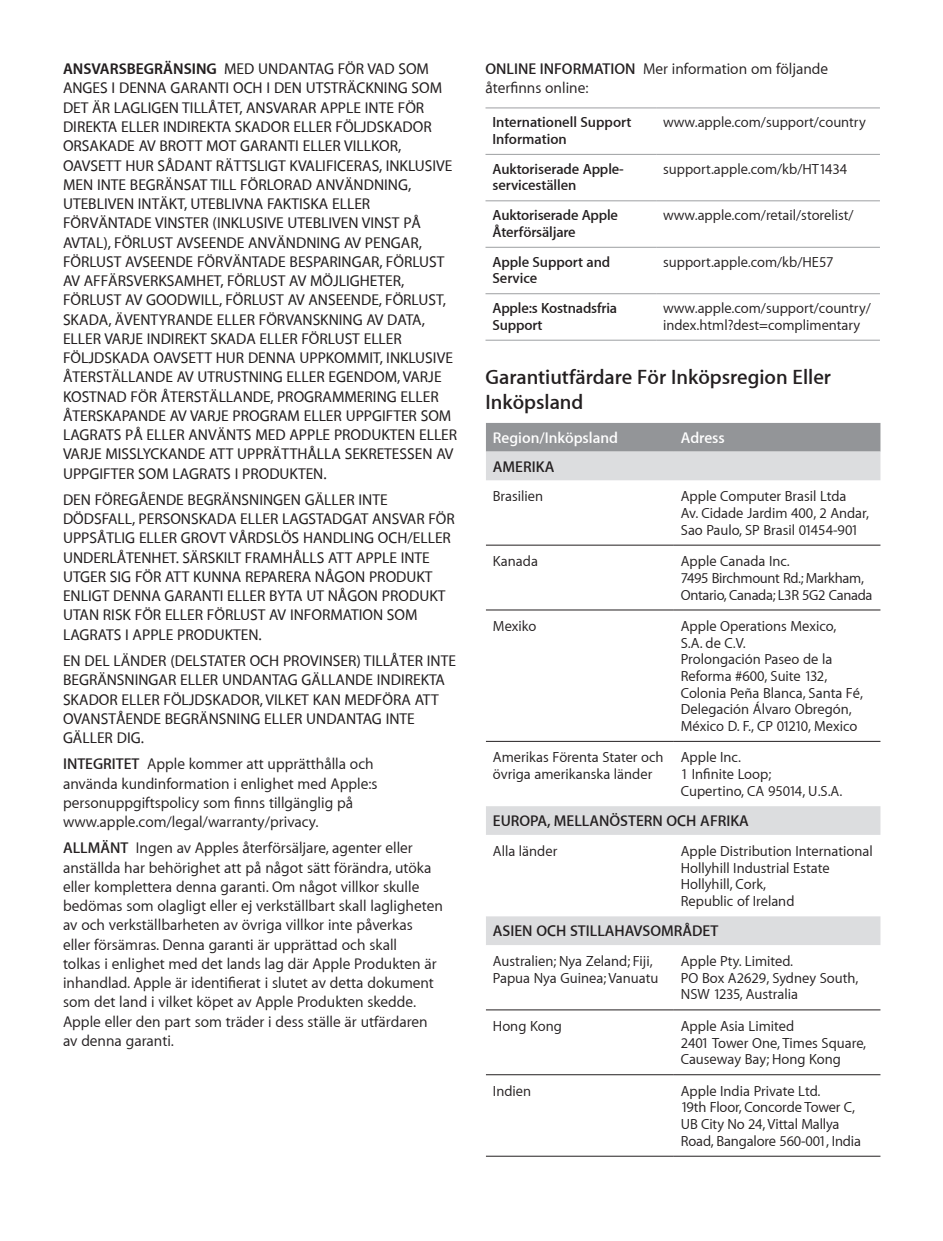
<style>
.page{position:relative;width:943px;height:1241px;background:#fff}
.page>*{position:absolute;margin:0;border:0;box-sizing:border-box;transform-origin:0 0}
.t1{font:600 21px/24.5px "Myriad Set";color:#231f20}
.t2{font:500 15.75px/19.2px "Myriad Set";color:#231f20}
.t3{font:15.75px/19.2px "Myriad Set Text";color:#231f20}
.t4{font:600 15.75px "Myriad Set";color:#231f20}
.t5{font:600 15.75px "Myriad Set";color:#fff}
.t6{font:14.7px/16.8px "Myriad Set Text";color:#231f20}
.t7{font:600 14.7px/16.8px "Myriad Set";letter-spacing:-.005em;color:#231f20}
.t8{font:14.7px/16.8px "Myriad Set Text";letter-spacing:-.02em;color:#231f20}
.s1{font-weight:700}
.s2{font-family:"Myriad Set";font-weight:600}
</style>
<div class="page">
<hr style="left:485px;top:200px;width:171px;height:1px;background:#9d9fa2">
<hr style="left:656px;top:200px;width:224px;height:1px;background:#9d9fa2">
<hr style="left:485px;top:247px;width:171px;height:1px;background:#9d9fa2">
<hr style="left:656px;top:247px;width:224px;height:1px;background:#9d9fa2">
<hr style="left:485px;top:154px;width:171px;height:1px;background:#9d9fa2">
<hr style="left:656px;top:154px;width:224px;height:1px;background:#9d9fa2">
<hr style="left:485px;top:293px;width:171px;height:1px;background:#9d9fa2">
<hr style="left:656px;top:293px;width:224px;height:1px;background:#9d9fa2">
<hr style="left:485px;top:339px;width:171px;height:2px;background:#9d9fa2">
<hr style="left:656px;top:339px;width:224px;height:2px;background:#9d9fa2">
<hr style="left:485px;top:107px;width:171px;height:1px;background:#9d9fa2">
<hr style="left:656px;top:107px;width:224px;height:1px;background:#9d9fa2">
<div style="left:486px;top:423px;width:394px;height:28px;background:#939598"></div>
<svg style="left:486px;top:451px;width:394px;height:493px"></svg>
<hr style="left:486px;top:1009px;width:188px;height:1px;background:#231f20">
<hr style="left:674px;top:1009px;width:88px;height:1px;background:#231f20">
<hr style="left:762px;top:1009px;width:118px;height:1px;background:#231f20">
<hr style="left:486px;top:1073px;width:188px;height:2px;background:#231f20">
<hr style="left:674px;top:1073px;width:88px;height:2px;background:#231f20">
<hr style="left:762px;top:1073px;width:118px;height:2px;background:#231f20">
<hr style="left:486px;top:1155px;width:188px;height:1px;background:#231f20">
<hr style="left:674px;top:1155px;width:88px;height:1px;background:#231f20">
<hr style="left:762px;top:1155px;width:118px;height:1px;background:#231f20">
<hr style="left:486px;top:740px;width:188px;height:1px;background:#231f20">
<hr style="left:674px;top:740px;width:88px;height:1px;background:#231f20">
<hr style="left:762px;top:740px;width:118px;height:1px;background:#231f20">
<hr style="left:486px;top:609px;width:188px;height:1px;background:#231f20">
<hr style="left:674px;top:609px;width:88px;height:1px;background:#231f20">
<hr style="left:762px;top:609px;width:118px;height:1px;background:#231f20">
<hr style="left:486px;top:544px;width:188px;height:1px;background:#231f20">
<hr style="left:674px;top:544px;width:88px;height:1px;background:#231f20">
<hr style="left:762px;top:544px;width:118px;height:1px;background:#231f20">
<p class="t2" style="left:63px;top:59px;width:396px"><span class="s1">ANSVARSBEGRÄNSING</span> MED UNDANTAG FÖR VAD SOM ANGES I DENNA GARANTI OCH I DEN UTSTRÄCKNING SOM DET ÄR LAGLIGEN TILLÅTET, ANSVARAR APPLE INTE FÖR DIREKTA ELLER INDIREKTA SKADOR ELLER FÖLJDSKADOR ORSAKADE AV BROTT MOT GARANTI ELLER VILLKOR, OAVSETT HUR SÅDANT RÄTTSLIGT KVALIFICERAS, INKLUSIVE MEN INTE BEGRÄNSAT TILL FÖRLORAD ANVÄNDNING, UTEBLIVEN INTÄKT, UTEBLIVNA FAKTISKA ELLER FÖRVÄNTADE VINSTER (INKLUSIVE UTEBLIVEN VINST PÅ AVTAL), FÖRLUST AVSEENDE ANVÄNDNING AV PENGAR, FÖRLUST AVSEENDE FÖRVÄNTADE BESPARINGAR, FÖRLUST AV AFFÄRSVERKSAMHET, FÖRLUST AV MÖJLIGHETER, FÖRLUST AV GOODWILL, FÖRLUST AV ANSEENDE, FÖRLUST, SKADA, ÄVENTYRANDE ELLER FÖRVANSKNING AV DATA, ELLER VARJE INDIREKT SKADA ELLER FÖRLUST ELLER FÖLJDSKADA OAVSETT HUR DENNA UPPKOMMIT, INKLUSIVE ÅTERSTÄLLANDE AV UTRUSTNING ELLER EGENDOM, VARJE KOSTNAD FÖR ÅTERSTÄLLANDE, PROGRAMMERING ELLER ÅTERSKAPANDE AV VARJE PROGRAM ELLER UPPGIFTER SOM LAGRATS PÅ ELLER ANVÄNTS MED APPLE PRODUKTEN ELLER VARJE MISSLYCKANDE ATT UPPRÄTTHÅLLA SEKRETESSEN AV UPPGIFTER SOM LAGRATS I PRODUKTEN.</p>
<p class="t2" style="left:63px;top:489px;width:393px">DEN FÖREGÅENDE BEGRÄNSNINGEN GÄLLER INTE DÖDSFALL, PERSONSKADA ELLER LAGSTADGAT ANSVAR FÖR UPPSÅTLIG ELLER GROVT VÅRDSLÖS HANDLING OCH/ELLER UNDERLÅTENHET. SÄRSKILT FRAMHÅLLS ATT APPLE INTE UTGER SIG FÖR ATT KUNNA REPARERA NÅGON PRODUKT ENLIGT DENNA GARANTI ELLER BYTA UT NÅGON PRODUKT UTAN RISK FÖR ELLER FÖRLUST AV INFORMATION SOM LAGRATS I APPLE PRODUKTEN.</p>
<p class="t2" style="left:63px;top:650px;width:394px">EN DEL LÄNDER (DELSTATER OCH PROVINSER) TILLÅTER INTE BEGRÄNSNINGAR ELLER UNDANTAG GÄLLANDE INDIREKTA SKADOR ELLER FÖLJDSKADOR, VILKET KAN MEDFÖRA ATT OVANSTÅENDE BEGRÄNSNING ELLER UNDANTAG INTE GÄLLER DIG.</p>
<p class="t3" style="left:63px;top:754px;width:316px"><span class="s2">INTEGRITET</span> Apple kommer att upprätthålla och använda kundinformation i enlighet med Apple:s personuppgiftspolicy som finns tillgänglig på www.apple.com/legal/warranty/privacy.</p>
<p class="t3" style="left:63px;top:838px;width:381px"><span class="s2">ALLMÄNT</span> Ingen av Apples återförsäljare, agenter eller anställda har behörighet att på något sätt förändra, utöka eller komplettera denna garanti. Om något villkor skulle bedömas som olagligt eller ej verkställbart skall lagligheten av och verkställbarheten av övriga villkor inte påverkas eller försämras. Denna garanti är upprättad och skall<br>tolkas i enlighet med det lands lag där Apple Produkten är inhandlad. Apple är identifierat i slutet av detta dokument som det land i vilket köpet av Apple Produkten skedde.<br>Apple eller den part som träder i dess ställe är utfärdaren av denna garanti.</p>
<p class="t3" style="left:485px;top:59px;width:344px"><span class="s2">ONLINE INFORMATION</span> Mer information om följande återfinns online:</p>
<p class="t7" style="left:492px;top:114px;width:141px">Internationell Support<br>Information</p>
<p class="t6" style="left:663px;top:114px;width:204px">www.apple.com/support/country</p>
<p class="t7" style="left:492px;top:160px;width:133px">Auktoriserade Apple&shy;serviceställen</p>
<p class="t6" style="left:663px;top:160px;width:186px">support.apple.com/kb/HT1434</p>
<p class="t7" style="left:492px;top:206px;width:127px">Auktoriserade Apple<br>Återförsäljare</p>
<p class="t6" style="left:663px;top:206px;width:192px">www.apple.com/retail/storelist/</p>
<p class="t7" style="left:492px;top:253px;width:119px">Apple Support and<br>Service</p>
<p class="t6" style="left:663px;top:253px;width:172px">support.apple.com/kb/HE57</p>
<p class="t7" style="left:492px;top:299px;width:126px">Apple:s Kostnadsfria<br>Support</p>
<p class="t6" style="left:663px;top:299px;width:209px">www.apple.com/support/country/ index.html?dest=complimentary</p>
<h1 class="t1" style="left:485px;top:364px;width:347px">Garantiutfärdare För Inköpsregion Eller<br>Inköpsland</h1>
<p class="t5" style="left:493px;top:427px;width:127px">Region/Inköpsland</p>
<p class="t5" style="left:681px;top:427px;width:46px">Adress</p>
<p class="t4" style="left:493px;top:456px;width:20px">Amerika</p>
<p class="t6" style="left:493px;top:487px;width:52px">Brasilien</p>
<p class="t6" style="left:681px;top:487px;width:190px">Apple Computer Brasil Ltda<br>Av. Cidade Jardim 400, 2 Andar,<br>Sao Paulo, SP Brasil 01454-901</p>
<p class="t6" style="left:493px;top:552px;width:47px">Kanada</p>
<p class="t8" style="left:681px;top:552px;width:193px">Apple Canada Inc.<br>7495 Birchmount Rd.; Markham,<br>Ontario, Canada; L3R 5G2 Canada</p>
<p class="t6" style="left:493px;top:617px;width:45px">Mexiko</p>
<p class="t6" style="left:681px;top:617px;width:184px">Apple Operations Mexico,<br>S.A. de C.V.<br>Prolongación Paseo de la<br>Reforma #600, Suite 132,<br>Colonia Peña Blanca, Santa Fé,<br>Delegación Álvaro Obregón,<br>México D. F., CP 01210, Mexico</p>
<p class="t6" style="left:493px;top:748px;width:172px">Amerikas Förenta Stater och övriga amerikanska länder</p>
<p class="t6" style="left:681px;top:748px;width:163px">Apple Inc.<br>1 Infinite Loop;<br>Cupertino, CA 95014, U.S.A.</p>
<p class="t4" style="left:493px;top:810px;width:18px">Europa</p>
<p class="t4" style="left:547px;top:810px;width:29px">, Mellanöstern</p>
<p class="t4" style="left:666px;top:810px;width:11px">och</p>
<p class="t4" style="left:700px;top:810px;width:19px">Afrika</p>
<p class="t6" style="left:493px;top:842px;width:66px">Alla länder</p>
<p class="t6" style="left:681px;top:842px;width:193px">Apple Distribution International<br>Hollyhill Industrial Estate<br>Hollyhill, Cork,<br>Republic of Ireland</p>
<p class="t4" style="left:493px;top:921px;width:18px">Asien</p>
<p class="t4" style="left:536px;top:921px;width:11px">och</p>
<p class="t4" style="left:570px;top:921px;width:18px">Stillahavsområdet</p>
<p class="t6" style="left:493px;top:952px;width:167px">Australien; Nya Zeland; Fiji,<br>Papua Nya Guinea; Vanuatu</p>
<p class="t6" style="left:681px;top:952px;width:179px">Apple Pty. Limited.<br>PO Box A2629, Sydney South,<br>NSW 1235, Australia</p>
<p class="t6" style="left:493px;top:1017px;width:70px">Hong Kong</p>
<p class="t6" style="left:681px;top:1017px;width:187px">Apple Asia Limited<br>2401 Tower One, Times Square,<br>Causeway Bay; Hong Kong</p>
<p class="t6" style="left:493px;top:1081px;width:40px">Indien</p>
<p class="t6" style="left:681px;top:1081px;width:182px">Apple India Private Ltd.<br>19th Floor, Concorde Tower C,<br>UB City No 24, Vittal Mallya<br>Road, Bangalore 560-001, India</p>
</div>
